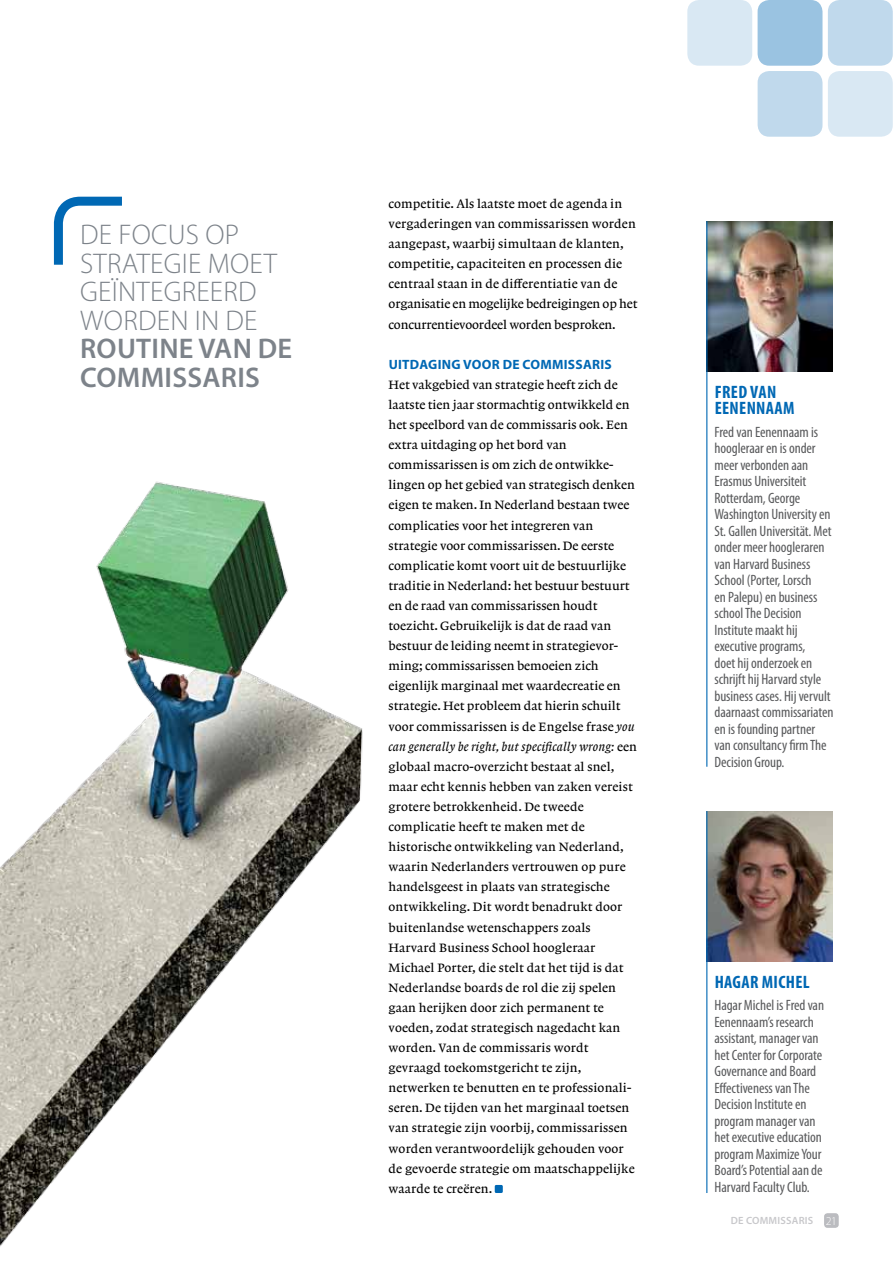
<style>
.page{position:relative;width:893px;height:1263px;background:#fff}
.page>*{position:absolute;margin:0;border:0;box-sizing:border-box;transform-origin:0 0}
.t1{font:300 28.5px/28.5px "Myriad Pro";letter-spacing:.01em;color:#7d838a}
.t2{font:600 28.5px/28.5px "Myriad Pro";letter-spacing:.01em;color:#7d838a}
.t3{font:700 condensed 18px/16.5px "Myriad Pro";letter-spacing:.02em;color:#0068b4}
.t4{font:condensed 15px/16.5px "Myriad Pro";letter-spacing:-.005em;color:#58595b}
.t5{font:700 13.5px "Myriad Pro";letter-spacing:.02em;color:#0068b4}
.t6{font:12.75px/20.1px "Lexicon No 1 Roman A";letter-spacing:.01em;color:#000}
.t7{font:12.75px "Lexicon No 1 Italic A";letter-spacing:.01em;color:#000}
.t8{font:600 10.5px "Myriad Pro";letter-spacing:.02em;color:#c8c8cb}
.s1{font-family:"Lexicon No 1 Italic A"}
.s2{font-family:"Lexicon No 1 Roman A"}
.s3{font-weight:300;font-size:12px;color:#fff}
</style>
<div class="page">
<div style="left:824px;top:1213px;width:15px;height:15px;background:#bbbcc0;border-radius:3px"></div>
<svg style="left:53px;top:196px;width:69px;height:69px"></svg>
<div style="left:495px;top:1185px;width:8px;height:8px;background:#0068b4;border-radius:2px"></div>
<img style="left:707px;top:811px;width:126px;height:150px">
<hr style="left:706px;top:811px;width:1px;height:382px;background:#0068b4">
<img style="left:707px;top:221px;width:126px;height:151px">
<hr style="left:706px;top:221px;width:1px;height:546px;background:#0068b4">
<img style="left:0;top:481px;width:363px;height:766px">
<div style="left:828px;top:0;width:65px;height:66px;background:#c0d9ec;border-radius:12px"></div>
<div style="left:687px;top:0;width:65px;height:66px;background:#d9e8f3;border-radius:12px"></div>
<div style="left:828px;top:71px;width:65px;height:66px;background:#d9e8f3;border-radius:12px"></div>
<div style="left:758px;top:0;width:64px;height:66px;background:#9ac3e1;border-radius:12px"></div>
<div style="left:758px;top:71px;width:64px;height:66px;background:#c0d9ec;border-radius:12px"></div>
<h1 class="t1" style="left:80px;top:220px;width:198px">DE FOCUS OP<br>STRATEGIE MOET<br>GEÏNTEGREERD<br>WORDEN IN DE</h1>
<h1 class="t2" style="left:80px;top:334px;width:214px">ROUTINE VAN DE<br>COMMISSARIS</h1>
<p class="t6" style="left:389px;top:194px;width:250px">competitie. Als laatste moet de agenda in vergaderingen van commissarissen worden aangepast, waarbij simultaan de klanten, competitie, capaciteiten en processen die centraal staan in de differentiatie van de organisatie en mogelijke bedreigingen op het concurrentievoordeel worden besproken.</p>
<p class="t5" style="left:389px;top:355px;width:225px">UITDAGING VOOR DE COMMISSARIS</p>
<p class="t6" style="left:389px;top:375px;width:248px">Het vakgebied van strategie heeft zich de laatste tien jaar stormachtig ontwikkeld en het speelbord van de commissaris ook. Een extra uitdaging op het bord van commissarissen is om zich de ontwikke&shy;lingen op het gebied van strategisch denken eigen te maken. In Nederland bestaan twee complicaties voor het integreren van strategie voor commissarissen. De eerste complicatie komt voort uit de bestuurlijke traditie in Nederland: het bestuur bestuurt en de raad van commissarissen houdt toezicht. Gebruikelijk is dat de raad van bestuur de leiding neemt in strategievor&shy;ming; commissarissen bemoeien zich eigenlijk marginaal met waardecreatie en strategie. Het probleem dat hierin schuilt voor commissarissen is de Engelse frase <span class="s1">you</span></p>
<p class="t7" style="left:389px;top:739px;width:250px">can generally be right, but specifically wrong: <span class="s2">een</span></p>
<p class="t6" style="left:389px;top:756px;width:248px">globaal macro-overzicht bestaat al snel, maar echt kennis hebben van zaken vereist grotere betrokkenheid. De tweede complicatie heeft te maken met de historische ontwikkeling van Nederland, waarin Nederlanders vertrouwen op pure handelsgeest in plaats van strategische ontwikkeling. Dit wordt benadrukt door buitenlandse wetenschappers zoals Harvard Business School hoogleraar Michael Porter, die stelt dat het tijd is dat Nederlandse boards de rol die zij spelen gaan herijken door zich permanent te voeden, zodat strategisch nagedacht kan worden. Van de commissaris wordt gevraagd toekomstgericht te zijn, netwerken te benutten en te professionali&shy;seren. De tijden van het marginaal toetsen van strategie zijn voorbij, commissarissen worden verantwoordelijk gehouden voor de gevoerde strategie om maatschappelijke waarde te creëren.</p>
<h2 class="t3" style="left:715px;top:383px;width:80px">FRED VAN<br>EENENNAAM</h2>
<p class="t4" style="left:714px;top:423px;width:121px">Fred van Eenennaam is hoogleraar en is onder meer verbonden aan<br>Erasmus Universiteit<br>Rotterdam, George<br>Washington University en<br>St. Gallen Universität. Met onder meer hoogleraren van Harvard Business<br>School (Porter, Lorsch<br>en Palepu) en business school The Decision<br>Institute maakt hij executive programs,<br>doet hij onderzoek en schrijft hij Harvard style business cases. Hij vervult daarnaast commissariaten en is founding partner van consultancy firm The<br>Decision Group.</p>
<h2 class="t3" style="left:715px;top:973px;width:97px">HAGAR MICHEL</h2>
<p class="t4" style="left:714px;top:997px;width:111px">Hagar Michel is Fred van<br>Eenennaam’s research assistant, manager van het Center for Corporate<br>Governance and Board<br>Effectiveness van The<br>Decision Institute en program manager van het executive education program Maximize Your<br>Board’s Potential aan de<br>Harvard Faculty Club.</p>
<p class="t8" style="left:731px;top:1214px;width:108px">DE COMMISSARIS <span class="s3">21</span></p>
</div>
